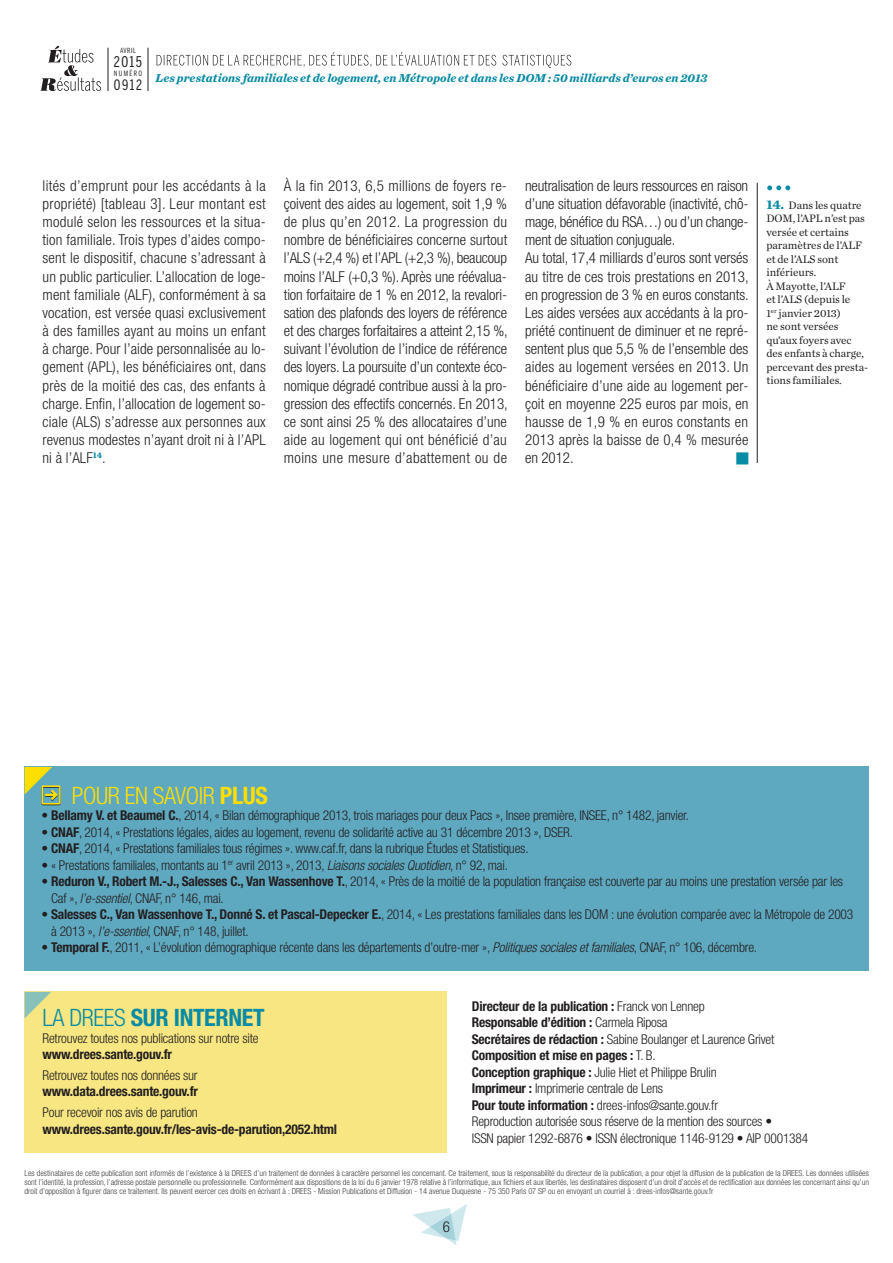
<style>
.page{position:relative;width:893px;height:1263px;background:#fff}
.page>*{position:absolute;margin:0;border:0;box-sizing:border-box;transform-origin:0 0}
.t1{font:700 condensed 24px "Helvetica Neue LT Std";letter-spacing:-.015em;color:#088ba5}
.t2{font:300 condensed 24px "Helvetica Neue LT Std";letter-spacing:-.015em;color:#ffdf01}
.t3{font:300 condensed 15px/18.1px "Helvetica Neue LT Std";color:#231f20;text-align:justify}
.t4{font:14.7px "Benton Sans Comp";color:#231f20}
.t5{font:14.25px "Benton Sans Comp";color:#231f20}
.t6{font:300 condensed 13.5px/16.5px "Helvetica Neue LT Std";letter-spacing:-.015em;color:#231f20}
.t7{font:700 condensed 13.5px "Helvetica Neue LT Std";letter-spacing:-.015em;color:#231f20}
.t8{font:italic 700 12px "Chronicle Text G1";letter-spacing:.005em;color:#088ba5}
.t9{font:11.25px/13.5px "Chronicle Text G1";letter-spacing:-.005em;color:#231f20}
.t10{font:300 condensed 8.25px/9px "Helvetica Neue LT Std";color:#3e3e3f;text-align:justify}
.t11{font:7.2px "Benton Sans Comp";letter-spacing:.18em;color:#231f20}
.t12{font:7.05px "Benton Sans Comp";letter-spacing:.07em;color:#231f20}
.s1{font-weight:700;font-size:13.5px;color:#088ba5}
.s2{font-weight:700}
.s3{font-style:italic}
.s4{font-weight:300}
</style>
<div class="page">
<svg style="left:412px;top:1204px;width:55px;height:41px"></svg>
<div style="left:25px;top:992px;width:422px;height:161px;background:#f7e682"></div>
<svg style="left:25px;top:992px;width:26px;height:26px"></svg>
<hr style="left:108px;top:48px;width:1px;height:43px;background:#231f20">
<hr style="left:148px;top:48px;width:1px;height:43px;background:#231f20">
<svg style="left:157px;top:52px;width:414px;height:16px"></svg>
<svg style="left:40px;top:46px;width:61px;height:45px"></svg>
<div style="left:25px;top:767px;width:844px;height:204px;background:#5fa9c0"></div>
<svg style="left:25px;top:767px;width:36px;height:38px"></svg>
<svg style="left:767px;top:185px;width:23px;height:5px"></svg>
<hr style="left:757px;top:183px;width:1px;height:280px;background:#231f20">
<p class="t12" style="left:120px;top:47px;width:17px">AVRIL</p>
<p class="t4" style="left:114px;top:53px;width:30px">2015</p>
<p class="t11" style="left:114px;top:70px;width:30px">NUMÉRO</p>
<p class="t5" style="left:114px;top:77px;width:30px">0912</p>
<p class="t8" style="left:156px;top:68px;width:553px">Les prestations familiales et de logement, en Métropole et dans les DOM : 50 milliards d’euros en 2013</p>
<p class="t3" style="left:43px;top:176px;width:225px">lités d’emprunt pour les accédants à la propriété) [tableau 3]. Leur montant est modulé selon les ressources et la situa&shy;tion familiale. Trois types d’aides compo&shy;sent le dispositif, chacune s’adressant à un public particulier. L’allocation de loge&shy;ment familiale (ALF), conformément à sa vocation, est versée quasi exclusivement à des familles ayant au moins un enfant à charge. Pour l’aide personnalisée au lo&shy;gement (APL), les bénéficiaires ont, dans près de la moitié des cas, des enfants à charge. Enfin, l’allocation de logement so&shy;ciale (ALS) s’adresse aux personnes aux revenus modestes n’ayant droit ni à l’APL ni à l’ALF<sup>14</sup>.</p>
<p class="t3" style="left:284px;top:176px;width:225px">À la fin 2013, 6,5 millions de foyers re&shy;çoivent des aides au logement, soit 1,9 % de plus qu’en 2012. La progression du nombre de bénéficiaires concerne surtout l’ALS (+2,4 %) et l’APL (+2,3 %), beaucoup moins l’ALF (+0,3 %). Après une réévalua&shy;tion forfaitaire de 1 % en 2012, la revalori&shy;sation des plafonds des loyers de référence et des charges forfaitaires a atteint 2,15 %, suivant l’évolution de l’indice de référence des loyers. La poursuite d’un contexte éco&shy;nomique dégradé contribue aussi à la pro&shy;gression des effectifs concernés. En 2013, ce sont ainsi 25 % des allocataires d’une aide au logement qui ont bénéficié d’au moins une mesure d’abattement ou de</p>
<p class="t3" style="left:525px;top:176px;width:225px;text-align:left">neutralisation de leurs ressources en raison d’une situation défavorable (inactivité, chô&shy;mage, bénéfice du RSA…) ou d’un change&shy;ment de situation conjuguale.<br>Au total, 17,4 milliards d’euros sont versés au titre de ces trois prestations en 2013, en progression de 3 % en euros constants.<br>Les aides versées aux accédants à la pro&shy;priété continuent de diminuer et ne repré&shy;sentent plus que 5,5 % de l’ensemble des aides au logement versées en 2013. Un bénéficiaire d’une aide au logement per&shy;çoit en moyenne 225 euros par mois, en hausse de 1,9 % en euros constants en 2013 après la baisse de 0,4 % mesurée en 2012.</p>
<p class="t9" style="left:766px;top:198px;width:103px"><span class="s1">14.</span> Dans les quatre<br>DOM, l’APL n’est pas versée et certains paramètres de l’ALF et de l’ALS sont inférieurs.<br>À Mayotte, l’ALF<br>et l’ALS (depuis le<br>1<sup>er</sup> janvier 2013)<br>ne sont versées qu’aux foyers avec des enfants à charge, percevant des presta&shy;tions familiales.</p>
<h1 class="t2" style="left:72px;top:781px;width:197px">POUR EN SAVOIR <span class="s2">PLUS</span></h1>
<p class="t6" style="left:42px;top:807px;width:649px">• <span class="s2">Bellamy V. et Beaumel C.</span>, 2014, « Bilan démographique 2013, trois mariages pour deux Pacs », Insee première, INSEE, n° 1482, janvier.</p>
<p class="t6" style="left:42px;top:824px;width:533px">• <span class="s2">CNAF</span>, 2014, « Prestations légales, aides au logement, revenu de solidarité active au 31 décembre 2013 », DSER.</p>
<p class="t6" style="left:42px;top:840px;width:489px">• <span class="s2">CNAF</span>, 2014, « Prestations familiales tous régimes ». www.caf.fr, dans la rubrique Études et Statistiques.</p>
<p class="t6" style="left:42px;top:857px;width:468px">• « Prestations familiales, montants au 1<sup>er</sup> avril 2013 », 2013, <span class="s3">Liaisons sociales Quotidien</span>, n° 92, mai.</p>
<p class="t6" style="left:51px;top:873px;width:793px;text-indent:-10px">• <span class="s2">Reduron V., Robert M.-J., Salesses C., Van Wassenhove T.</span>, 2014, « Près de la moitié de la population française est couverte par au moins une prestation versée par les<br>Caf », <span class="s3">l’e-ssentiel</span>, CNAF, n° 146, mai.</p>
<p class="t6" style="left:51px;top:906px;width:804px;text-indent:-10px">• <span class="s2">Salesses C., Van Wassenhove T., Donné S. et Pascal-Depecker E.</span>, 2014, « Les prestations familiales dans les DOM : une évolution comparée avec la Métropole de 2003 à 2013 », <span class="s3">l’e-ssentiel</span>, CNAF, n° 148, juillet.</p>
<p class="t6" style="left:42px;top:939px;width:717px">• <span class="s2">Temporal F.</span>, 2011, « L’évolution démographique récente dans les départements d’outre-mer », <span class="s3">Politiques sociales et familiales</span>, CNAF, n° 106, décembre.</p>
<p class="t6" style="left:472px;top:997px;width:338px"><span class="s2">Directeur de la publication :</span> Franck von Lennep<br><span class="s2">Responsable d’édition :</span> Carmela Riposa<br><span class="s2">Secrétaires de rédaction :</span> Sabine Boulanger et Laurence Grivet <span class="s2">Composition et mise en pages :</span> T. B.<br><span class="s2">Conception graphique :</span> Julie Hiet et Philippe Brulin<br><span class="s2">Imprimeur :</span> Imprimerie centrale de Lens<br><span class="s2">Pour toute information :</span> drees-infos@sante.gouv.fr<br>Reproduction autorisée sous réserve de la mention des sources •<br>ISSN papier 1292-6876 • ISSN électronique 1146-9129 • AIP 0001384</p>
<p class="t10" style="left:25px;top:1168px;width:846px">Les destinataires de cette publication sont informés de l’existence à la DREES d’un traitement de données à caractère personnel les concernant. Ce traitement, sous la responsabilité du directeur de la publication, a pour objet la diffusion de la publication de la DREES. Les données utilisées sont l’identité, la profession, l’adresse postale personnelle ou professionnelle. Conformément aux dispositions de la loi du 6 janvier 1978 relative à l’informatique, aux fichiers et aux libertés, les destinataires disposent d’un droit d’accès et de rectification aux données les concernant ainsi qu’un droit d’opposition à figurer dans ce traitement. Ils peuvent exercer ces droits en écrivant à : DREES - Mission Publications et Diffusion - 14 avenue Duquesne - 75 350 Paris 07 SP ou en envoyant un courriel à : drees-infos@sante.gouv.fr</p>
<h1 class="t1" style="left:43px;top:1003px;width:223px"><span class="s4">LA DREES</span> SUR INTERNET</h1>
<p class="t6" style="left:43px;top:1029px;width:218px">Retrouvez toutes nos publications sur notre site</p>
<p class="t7" style="left:43px;top:1046px;width:131px">www.drees.sante.gouv.fr</p>
<p class="t6" style="left:43px;top:1067px;width:157px">Retrouvez toutes nos données sur</p>
<p class="t7" style="left:43px;top:1083px;width:157px">www.data.drees.sante.gouv.fr</p>
<p class="t6" style="left:43px;top:1104px;width:157px">Pour recevoir nos avis de parution</p>
<p class="t7" style="left:43px;top:1120px;width:296px">www.drees.sante.gouv.fr/les-avis-de-parution,2052.html</p>
<p class="t3" style="left:443px;top:1218px;width:9px">6</p>
</div>
